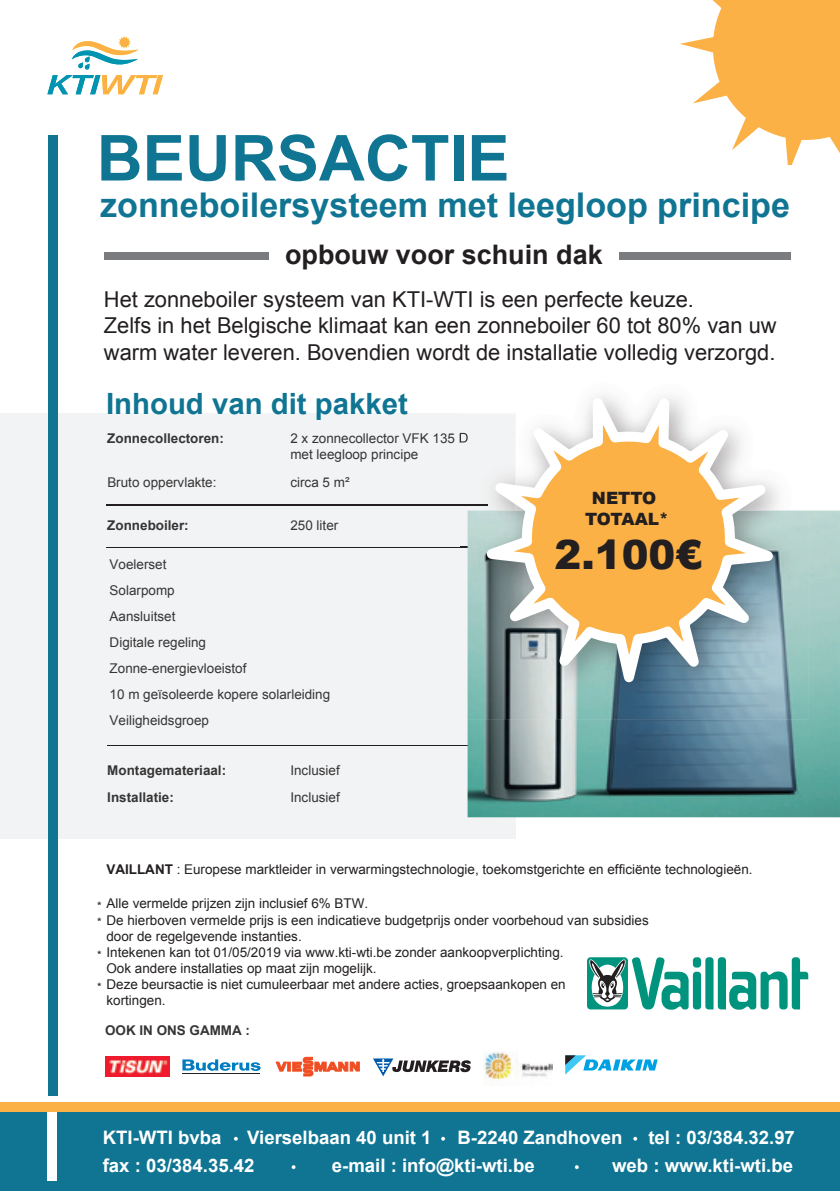
<style>
.page{position:relative;width:840px;height:1191px;background:#fff}
.page>*{position:absolute;margin:0;border:0;box-sizing:border-box;transform-origin:0 0}
.t1{font:700 63.4px "Arial";color:#0f7593}
.t2{font:900 40.2px "Arial";color:#231f20}
.t3{font:700 34px "Arial";color:#0f7593}
.t4{font:700 29.4px "Arial";color:#0f7593}
.t5{font:700 27px "Arial";color:#231f20}
.t6{font:21.8px/26.2px "Arial";color:#231f20}
.t7{font:700 18.6px "Arial";color:#fff}
.t8{font:900 17px/20.4px "Arial";color:#231f20;text-align:center}
.t9{font:13.4px/16.2px "Arial";color:#231f20}
.t10{font:13.4px/26px "Arial";color:#363536}
.t11{font:700 13.4px/27.2px "Arial";color:#363536}
.t12{font:11.6px "Arial";color:#231f20}
.s1{font-weight:700}
</style>
<div class="page">
<div style="left:0;top:414px;width:515px;height:424px;background:#f2f3f4"></div>
<hr style="left:107px;top:505px;width:380px;height:1px;background:#231f20">
<hr style="left:107px;top:745px;width:378px;height:1px;background:#231f20">
<hr style="left:106px;top:547px;width:378px;height:1px;background:#231f20">
<img style="left:467px;top:510px;width:372px;height:307px">
<svg style="left:680px;top:0;width:159px;height:164px"></svg>
<div style="left:0;top:1112px;width:839px;height:79px;background:#0f7593"></div>
<div style="left:47px;top:1106px;width:10px;height:74px;background:#fff"></div>
<div style="left:0;top:1102px;width:839px;height:10px;background:#fbb145"></div>
<div style="left:104px;top:252px;width:165px;height:8px;background:#7a7c7f"></div>
<div style="left:619px;top:252px;width:171px;height:8px;background:#7a7c7f"></div>
<div style="left:48px;top:135px;width:10px;height:961px;background:#0f7593"></div>
<img style="left:801px;top:510px;width:7px;height:209px">
<svg style="left:447px;top:395px;width:354px;height:326px"></svg>
<div style="left:692px;top:971px;width:8px;height:38px;background:#00937d;border-radius:3px"></div>
<svg style="left:705px;top:957px;width:102px;height:52px"></svg>
<svg style="left:632px;top:957px;width:56px;height:52px"></svg>
<div style="left:692px;top:957px;width:8px;height:10px;background:#00937d;border-radius:3px"></div>
<div style="left:586px;top:957px;width:41px;height:52px;background:#00937d;border-radius:4px"></div>
<svg style="left:588px;top:958px;width:37px;height:48px"></svg>
<svg style="left:565px;top:1055px;width:92px;height:19px"></svg>
<svg style="left:182px;top:1059px;width:78px;height:12px"></svg>
<hr style="left:182px;top:1073px;width:78px;height:1px;background:#231f20">
<svg style="left:275px;top:1057px;width:84px;height:19px"></svg>
<svg style="left:373px;top:1058px;width:97px;height:18px"></svg>
<img style="left:483px;top:1052px;width:69px;height:32px">
<img style="left:105px;top:1056px;width:64px;height:20px">
<svg style="left:233px;top:1136px;width:5px;height:5px"></svg>
<svg style="left:291px;top:1164px;width:5px;height:5px"></svg>
<svg style="left:440px;top:1136px;width:5px;height:5px"></svg>
<svg style="left:632px;top:1136px;width:5px;height:5px"></svg>
<svg style="left:574px;top:1164px;width:5px;height:5px"></svg>
<svg style="left:47px;top:36px;width:116px;height:58px"></svg>
<h1 class="t1" style="left:97px;top:116px;width:414px">BEURSACTIE</h1>
<h3 class="t3" style="left:100px;top:182px;width:691px">zonneboilersysteem met leegloop principe</h3>
<h3 class="t5" style="left:285px;top:237px;width:319px">opbouw voor schuin dak</h3>
<h3 class="t6" style="left:104px;top:287px;width:674px">Het zonneboiler systeem van KTI-WTI is een perfecte keuze.<br>Zelfs in het Belgische klimaat kan een zonneboiler 60 tot 80% van uw warm water leveren. Bovendien wordt de installatie volledig verzorgd.</h3>
<h3 class="t4" style="left:106px;top:384px;width:303px">Inhoud van dit pakket</h3>
<p class="t11" style="left:107px;top:425px;width:118px">Zonnecollectoren:</p>
<p class="t10" style="left:107px;top:469px;width:111px">Bruto oppervlakte:</p>
<p class="t11" style="left:107px;top:512px;width:83px">Zonneboiler:</p>
<p class="t10" style="left:290px;top:430px;width:179px;line-height:16.2px">2 x zonnecollector VFK 135 D met leegloop principe</p>
<p class="t10" style="left:290px;top:469px;width:60px">circa 5 m²</p>
<p class="t10" style="left:290px;top:512px;width:49px">250 liter</p>
<p class="t10" style="left:110px;top:551px;width:222px">Voelerset<br>Solarpomp<br>Aansluitset<br>Digitale regeling<br>Zonne-energievloeistof<br>10 m geïsoleerde kopere solarleiding<br>Veiligheidsgroep</p>
<p class="t11" style="left:107px;top:757px;width:120px">Montagemateriaal:<br>Installatie:</p>
<p class="t10" style="left:290px;top:757px;width:51px">Inclusief</p>
<p class="t10" style="left:290px;top:785px;width:51px">Inclusief</p>
<p class="t8" style="left:585px;top:487px;width:85px">NETTO<br>TOTAAL*</p>
<h2 class="t2" style="left:554px;top:526px;width:149px">2.100€</h2>
<p class="t9" style="left:106px;top:861px;width:647px"><span class="s1">VAILLANT</span> : Europese marktleider in verwarmingstechnologie, toekomstgerichte en efficiënte technologieën.</p>
<p class="t9" style="left:106px;top:895px;width:543px">Alle vermelde prijzen zijn inclusief 6% BTW.<br>De hierboven vermelde prijs is een indicatieve budgetprijs onder voorbehoud van subsidies door de regelgevende instanties.<br>Intekenen kan tot 01/05/2019 via www.kti-wti.be zonder aankoopverplichting.<br>Ook andere installaties op maat zijn mogelijk.<br>Deze beursactie is niet cumuleerbaar met andere acties, groepsaankopen en<br>kortingen.</p>
<p class="t12" style="left:97px;top:898px;width:6px">*</p>
<p class="t12" style="left:97px;top:914px;width:6px">*</p>
<p class="t12" style="left:97px;top:947px;width:6px">*</p>
<p class="t12" style="left:97px;top:979px;width:6px">*</p>
<p class="t11" style="left:105px;top:1017px;width:146px">OOK IN ONS GAMMA :</p>
<h3 class="t7" style="left:103px;top:1125px;width:120px">KTI-WTI bvba</h3>
<h3 class="t7" style="left:247px;top:1125px;width:186px">Vierselbaan 40 unit 1</h3>
<h3 class="t7" style="left:457px;top:1125px;width:166px">B-2240 Zandhoven</h3>
<h3 class="t7" style="left:648px;top:1125px;width:148px">tel : 03/384.32.97</h3>
<h3 class="t7" style="left:103px;top:1152px;width:153px">fax : 03/384.35.42</h3>
<h3 class="t7" style="left:332px;top:1152px;width:204px">e-mail : info@kti-wti.be</h3>
<h3 class="t7" style="left:612px;top:1152px;width:182px">web : www.kti-wti.be</h3>
</div>
